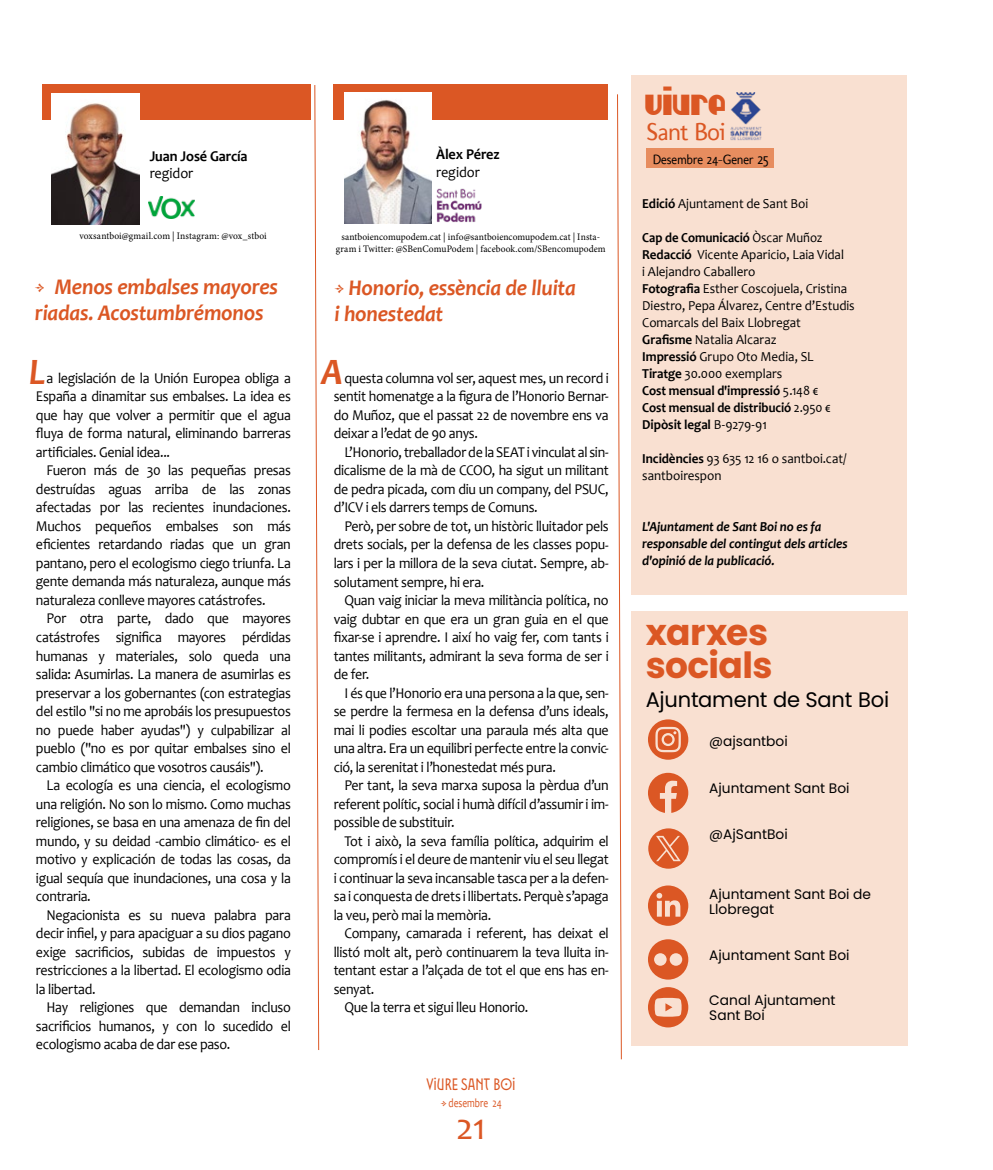
<style>
.page{position:relative;width:993px;height:1170px;background:#fff}
.page>*{position:absolute;margin:0;border:0;box-sizing:border-box;transform-origin:0 0}
.t1{font:37.5px "Candara";color:#db5724}
.t2{font:italic 700 37.5px "Candara";color:#db5724;scale:.95 1}
.t3{font:700 36px/33px "Poppins";letter-spacing:-.015em;color:#db5724}
.t4{font:32.5px "Felix";letter-spacing:.015em;color:#db5724}
.t5{font:25px "Molengo";letter-spacing:-.03em;color:#db5724}
.t6{font:italic 700 22.5px/26.2px "Candara";letter-spacing:-.01em;color:#db5724;scale:.95 1}
.t7{font:21px "Poppins";letter-spacing:-.01em;color:#000}
.t8{font:16.25px "Santboiana Sans";color:#db5724;scale:.9 1}
.t9{font:15px/18.5px "Candara";letter-spacing:-.02em;color:#000;text-align:justify;scale:.93 1}
.t10{font:700 15px "Candara";letter-spacing:-.01em;color:#000;scale:.95 1}
.t11{font:15px "Candara";letter-spacing:-.02em;color:#000;scale:.95 1}
.t12{font:13.75px/17px "Candara";color:#000;scale:.92 1}
.t13{font:13.75px/15px "Poppins";color:#000}
.t14{font:italic 700 13.75px/17px "Candara";letter-spacing:-.005em;color:#000;scale:.95 1}
.t15{font:13.75px/17px "Candara";color:#000;scale:.95 1}
.t16{font:13.75px "Molengo";letter-spacing:-.015em;color:#000;scale:.9 1}
.t17{font:12.5px "Candara";color:#db5724;scale:.75 1}
.t18{font:10px/12.5px "Minion Pro";letter-spacing:.005em;color:#000;text-align:center;scale:.95 1}
.s1{font-size:15px}
.s2{font-weight:700}
</style>
<div class="page">
<svg style="left:617px;top:94px;width:4px;height:965px"></svg>
<div style="left:42px;top:84px;width:269px;height:35px;background:#db5724"></div>
<svg style="left:314px;top:85px;width:5px;height:965px"></svg>
<img style="left:52px;top:94px;width:87px;height:130px">
<div style="left:333px;top:84px;width:274px;height:35px;background:#db5724"></div>
<img style="left:344px;top:93px;width:87px;height:130px">
<img style="left:436px;top:188px;width:46px;height:34px">
<div style="left:631px;top:75px;width:275px;height:520px;background:#f9e0d1"></div>
<div style="left:631px;top:611px;width:276px;height:434px;background:#f9e0d1"></div>
<svg style="left:648px;top:719px;width:40px;height:40px"></svg>
<div style="left:663px;top:735px;width:9px;height:8px;background:#db5724;border-radius:50%"></div>
<svg style="left:648px;top:987px;width:40px;height:40px"></svg>
<svg style="left:648px;top:885px;width:40px;height:40px"></svg>
<svg style="left:648px;top:939px;width:40px;height:40px"></svg>
<svg style="left:648px;top:772px;width:40px;height:40px"></svg>
<div style="left:646px;top:148px;width:127px;height:20px;background:#e78d5f"></div>
<img style="left:730px;top:93px;width:32px;height:48px">
<img style="left:148px;top:197px;width:46px;height:22px">
<svg style="left:648px;top:828px;width:40px;height:40px"></svg>
<h3 class="t4" style="left:645px;top:82px;width:83px">viure</h3>
<h3 class="t5" style="left:646px;top:117px;width:81px">Sant Boi</h3>
<p class="t10" style="left:150px;top:146px;width:104px">Juan José García</p>
<p class="t11" style="left:150px;top:164px;width:47px">regidor</p>
<p class="t10" style="left:436px;top:145px;width:68px">Àlex Pérez</p>
<p class="t11" style="left:436px;top:162px;width:47px">regidor</p>
<p class="t16" style="left:652px;top:151px;width:130px">Desembre 24-Gener <span class="s1">25</span></p>
<p class="t18" style="left:79px;top:230px;width:198px">voxsantboi@gmail.com | Instagram: @vox_stboi</p>
<p class="t18" style="left:336px;top:230px;width:285px">santboiencomupodem.cat | info@santboiencomupodem.cat | Insta&shy;gram i Twitter: @SBenComuPodem | facebook.com/SBencomupodem</p>
<h3 class="t6" style="left:35px;top:273px;width:257px;text-indent:20px">Menos embalses mayores riadas. Acostumbrémonos</h3>
<h3 class="t6" style="left:334px;top:274px;width:255px;text-indent:14px">Honorio, essència de lluita i honestedat</h3>
<h1 class="t2" style="left:29px;top:349px;width:19px">L</h1>
<p class="t9" style="left:36px;top:368px;width:275px;text-indent:11px">a legislación de la Unión Europea obliga a España a dinamitar sus embalses. La idea es que hay que volver a permitir que el agua fluya de forma natural, eliminando barreras artificiales. Genial idea...</p>
<p class="t9" style="left:36px;top:461px;width:275px;text-indent:11px">Fueron más de 30 las pequeñas presas destruídas aguas arriba de las zonas afectadas por las recientes inundaciones.<br>Muchos pequeños embalses son más eficientes retardando riadas que un gran pantano, pero el ecologismo ciego triunfa. La gente demanda más naturaleza, aunque más naturaleza conlleve mayores catástrofes.</p>
<p class="t9" style="left:36px;top:609px;width:275px;text-indent:11px">Por otra parte, dado que mayores catástrofes significa mayores pérdidas humanas y materiales, solo queda una salida: Asumirlas. La manera de asumirlas es preservar a los gobernantes (con estrategias del estilo "si no me aprobáis los presupuestos no puede haber ayudas") y culpabilizar al pueblo ("no es por quitar embalses sino el cambio climático que vosotros causáis").</p>
<p class="t9" style="left:36px;top:775px;width:275px;text-indent:11px">La ecología es una ciencia, el ecologismo una religión. No son lo mismo. Como muchas religiones, se basa en una amenaza de fin del mundo, y su deidad -cambio climático- es el motivo y explicación de todas las cosas, da igual sequía que inundaciones, una cosa y la contraria.</p>
<p class="t9" style="left:36px;top:905px;width:275px;text-indent:11px">Negacionista es su nueva palabra para decir infiel, y para apaciguar a su dios pagano exige sacrificios, subidas de impuestos y restricciones a la libertad. El ecologismo odia la libertad.</p>
<p class="t9" style="left:36px;top:997px;width:275px;text-indent:11px">Hay religiones que demandan incluso sacrificios humanos, y con lo sucedido el ecologismo acaba de dar ese paso.</p>
<h1 class="t2" style="left:321px;top:348px;width:24px">A</h1>
<p class="t9" style="left:333px;top:368px;width:297px;text-indent:11px">questa columna vol ser, aquest mes, un record i sentit homenatge a la figura de l’Honorio Bernar&shy;do Muñoz, que el passat 22 de novembre ens va deixar a l’edat de 90 anys.</p>
<p class="t9" style="left:333px;top:442px;width:297px;text-indent:11px">L’Honorio, treballador de la SEAT i vinculat al sin&shy;dicalisme de la mà de CCOO, ha sigut un militant de pedra picada, com diu un company, del PSUC, d’ICV i els darrers temps de Comuns.</p>
<p class="t9" style="left:333px;top:516px;width:297px;text-indent:11px">Però, per sobre de tot, un històric lluitador pels drets socials, per la defensa de les classes popu&shy;lars i per la millora de la seva ciutat. Sempre, ab&shy;solutament sempre, hi era.</p>
<p class="t9" style="left:333px;top:590px;width:297px;text-indent:11px">Quan vaig iniciar la meva militància política, no vaig dubtar en que era un gran guia en el que fixar-se i aprendre. I així ho vaig fer, com tants i tantes militants, admirant la seva forma de ser i de fer.</p>
<p class="t9" style="left:333px;top:683px;width:297px;text-indent:11px">I és que l’Honorio era una persona a la que, sen&shy;se perdre la fermesa en la defensa d’uns ideals, mai li podies escoltar una paraula més alta que una altra. Era un equilibri perfecte entre la convic&shy;ció, la serenitat i l’honestedat més pura.</p>
<p class="t9" style="left:333px;top:775px;width:297px;text-indent:11px">Per tant, la seva marxa suposa la pèrdua d’un referent polític, social i humà difícil d’assumir i im&shy;possible de substituir.</p>
<p class="t9" style="left:333px;top:831px;width:297px;text-indent:11px">Tot i això, la seva família política, adquirim el compromís i el deure de mantenir viu el seu llegat i continuar la seva incansable tasca per a la defen&shy;sa i conquesta de drets i llibertats. Perquè s’apaga la veu, però mai la memòria.</p>
<p class="t9" style="left:344px;top:923px;width:286px">Company, camarada i referent, has deixat el</p>
<p class="t9" style="left:333px;top:942px;width:297px">llistó molt alt, però continuarem la teva lluita in-</p>
<p class="t9" style="left:333px;top:960px;width:297px">tentant estar a l’alçada de tot el que ens has en-</p>
<p class="t9" style="left:333px;top:979px;width:45px">senyat.</p>
<p class="t9" style="left:344px;top:997px;width:199px">Que la terra et sigui lleu Honorio.</p>
<p class="t15" style="left:642px;top:195px;width:176px"><span class="s2">Edició</span> Ajuntament de Sant Boi</p>
<p class="t12" style="left:642px;top:229px;width:232px"><span class="s2">Cap de Comunicació</span> Òscar Muñoz<br><span class="s2">Redacció</span> Vicente Aparicio, Laia Vidal<br>i Alejandro Caballero<br><span class="s2">Fotografia</span> Esther Coscojuela, Cristina<br>Diestro, Pepa Álvarez, Centre d’Estudis<br>Comarcals del Baix Llobregat<br><span class="s2">Grafisme</span> Natalia Alcaraz<br><span class="s2">Impressió</span> Grupo Oto Media, SL<br><span class="s2">Tiratge</span> 30.000 exemplars<br><span class="s2">Cost mensual d'impressió</span> 5.148 €<br><span class="s2">Cost mensual de distribució</span> 2.950 €<br><span class="s2">Dipòsit legal</span> B-9279-91</p>
<p class="t15" style="left:642px;top:450px;width:217px"><span class="s2">Incidències</span> 93 635 12 16 o santboi.cat/ santboirespon</p>
<p class="t14" style="left:642px;top:518px;width:218px">L'Ajuntament de Sant Boi no es fa responsable del contingut dels articles d'opinió de la publicació.</p>
<h2 class="t3" style="left:645px;top:616px;width:128px">xarxes socials</h2>
<h3 class="t7" style="left:645px;top:687px;width:245px">Ajuntament de Sant Boi</h3>
<p class="t13" style="left:709px;top:734px;width:80px">@ajsantboi</p>
<p class="t13" style="left:709px;top:780px;width:142px">Ajuntament Sant Boi</p>
<p class="t13" style="left:709px;top:826px;width:80px">@AjSantBoi</p>
<p class="t13" style="left:709px;top:886px;width:163px">Ajuntament Sant Boi de<br>Llobregat</p>
<p class="t13" style="left:709px;top:947px;width:142px">Ajuntament Sant Boi</p>
<p class="t13" style="left:709px;top:992px;width:128px">Canal Ajuntament<br>Sant Boi</p>
<p class="t8" style="left:426px;top:1074px;width:101px">VIURE SANT BOI</p>
<p class="t17" style="left:448px;top:1094px;width:72px">desembre 24</p>
<h1 class="t1" style="left:456px;top:1103px;width:31px">21</h1>
</div>
